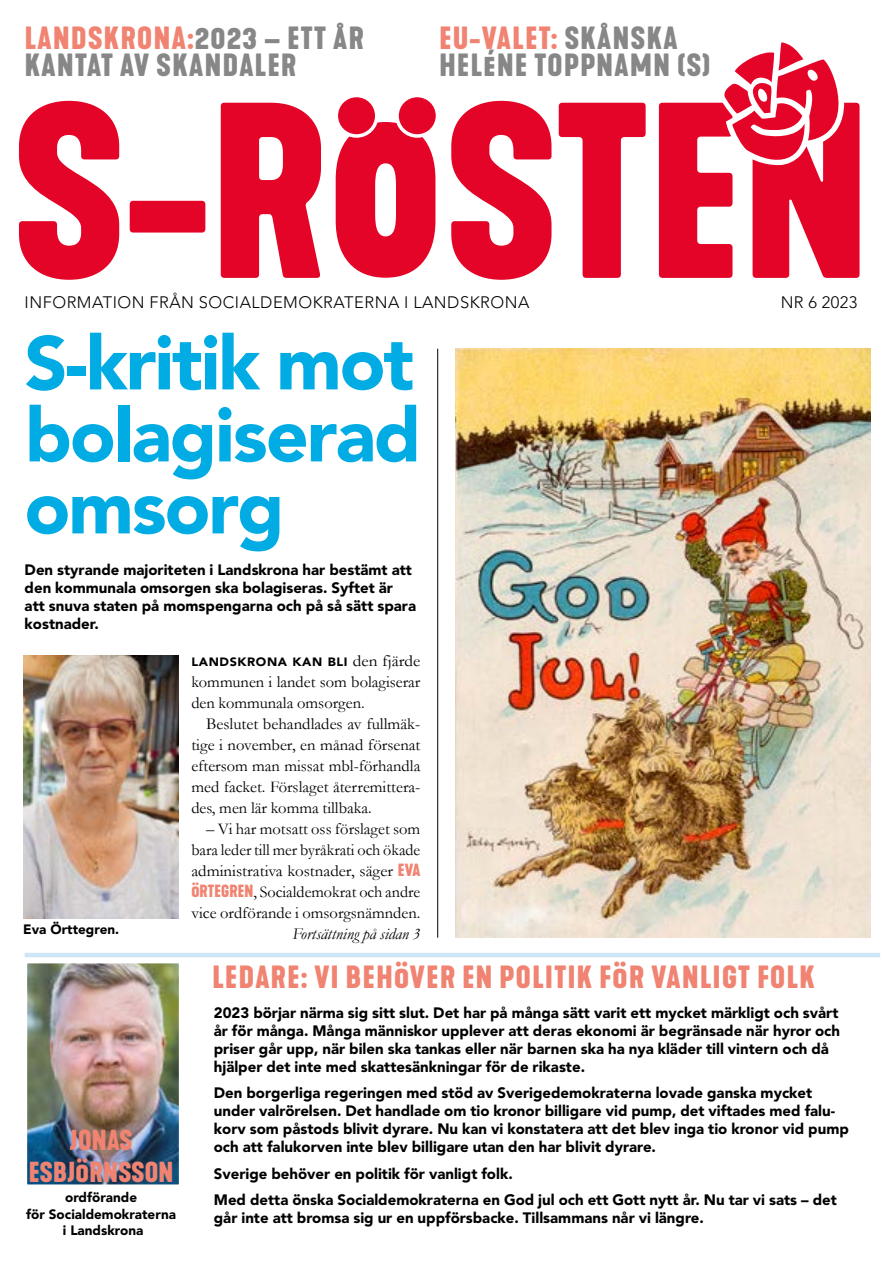
<style>
.page{position:relative;width:893px;height:1263px;background:#fff}
.page>*{position:absolute;margin:0;border:0;box-sizing:border-box;transform-origin:0 0}
.t1{font:700 233.55px "Kapra Neue Custom";color:#e40428}
.t2{font:900 75px/72px "Avenir LT Std";letter-spacing:-.025em;color:#00ace3;text-align:justify}
.t3{font:700 30px/27px "Kapra Neue Custom";letter-spacing:.05em;color:#878787}
.t4{font:700 30px "Kapra Neue Custom";letter-spacing:.05em;color:#f08371}
.t5{font:700 27px/32.4px "Kapra Neue Custom";letter-spacing:.01em;color:#f08371;text-align:center}
.t6{font:16.5px/21px "Garamond";color:#000;text-align:justify}
.t7{font:300 16.5px "Avenir LT Std";letter-spacing:.03em;color:#000}
.t8{font:italic 16.5px "Garamond";color:#000}
.t9{font:900 15px/18px "Avenir LT Std";color:#000}
.t10{font:900 13.5px/16.2px "Avenir LT Std";color:#000;text-align:center}
.t11{font:900 12px "Avenir LT Std";letter-spacing:.05em;color:#000;scale:1.05 1}
.s1{color:#f08371}
.s2{font-size:297px}
.s3{font-family:"Garamond";font-weight:400;font-size:16.5px}
.s4{font-family:"Kapra Neue Custom";font-weight:700;color:#f08371}
</style>
<div class="page">
<div style="left:336px;top:95px;width:41px;height:41px;background:#e40428;border-radius:50%"></div>
<div style="left:334px;top:94px;width:45px;height:44px;border:4px solid #fff;border-radius:50%"></div>
<div style="left:397px;top:95px;width:40px;height:41px;background:#e40428;border-radius:50%"></div>
<div style="left:395px;top:94px;width:44px;height:44px;border:4px solid #fff;border-radius:50%"></div>
<svg style="left:724px;top:42px;width:115px;height:118px"></svg>
<img style="left:28px;top:964px;width:150px;height:219px">
<div style="left:23px;top:959px;width:160px;height:229px;border:4px solid #fff"></div>
<img style="left:23px;top:655px;width:156px;height:263px">
<hr style="left:25px;top:953px;width:855px;height:4px;background:#cde7f9">
<img style="left:455px;top:349px;width:416px;height:589px">
<hr style="left:437px;top:349px;width:1px;height:589px;background:#000">
<h3 class="t3" style="left:25px;top:25px;width:341px"><span class="s1">LANDSKRONA:</span>2023 – ETT ÅR<br>KANTAT AV SKANDALER</h3>
<h3 class="t3" style="left:439px;top:25px;width:273px"><span class="s1">EU-VALET:</span> SKÅNSKA<br>HELÉNE TOPPNAMN (S)</h3>
<h1 class="t1" style="left:13px;top:41px;width:859px">S-R<span class="s2">o</span>STEN</h1>
<p class="t7" style="left:25px;top:293px;width:506px">INFORMATION FRÅN SOCIALDEMOKRATERNA I LANDSKRONA</p>
<p class="t7" style="left:781px;top:293px;width:78px">NR 6 2023</p>
<h2 class="t2" style="left:25px;top:327px;width:398px">S-kritik mot bolagiserad omsorg</h2>
<p class="t9" style="left:25px;top:561px;width:393px">Den styrande majoriteten i Landskrona har bestämt att den kommunala omsorgen ska bolagiseras. Syftet är att snuva staten på momspengarna och på så sätt spara kostnader.</p>
<p class="t11" style="left:191px;top:655px;width:220px">LANDSKRONA KAN BLI <span class="s3">den fjärde</span></p>
<p class="t6" style="left:191px;top:671px;width:231px">kommunen i landet som bolagiserar den kommunala omsorgen.</p>
<p class="t6" style="left:191px;top:713px;width:231px;text-indent:15px">Beslutet behandlades av fullmäk&shy;tige i november, en månad försenat eftersom man missat mbl-förhandla med facket. Förslaget återremittera&shy;des, men lär komma tillbaka.</p>
<p class="t6" style="left:191px;top:818px;width:231px;text-indent:15px">– Vi har motsatt oss förslaget som bara leder till mer byråkrati och ökade administrativa kostnader, säger <span class="s4">EVA ÖRTEGREN</span>, Socialdemokrat och andre vice ordförande i omsorgsnämnden.</p>
<p class="t8" style="left:293px;top:923px;width:129px">Fortsättning på sidan 3</p>
<p class="t10" style="left:23px;top:921px;width:97px">Eva Örttegren.</p>
<h3 class="t5" style="left:29px;top:1124px;width:146px">JONAS<br>ESBJÖRNSSON</h3>
<p class="t10" style="left:26px;top:1189px;width:151px">ordförande<br>för Socialdemokraterna i Landskrona</p>
<h3 class="t4" style="left:212px;top:958px;width:604px">LEDARE: VI BEHÖVER EN POLITIK FÖR VANLIGT FOLK</h3>
<p class="t9" style="left:214px;top:1004px;width:628px">2023 börjar närma sig sitt slut. Det har på många sätt varit ett mycket märkligt och svårt år för många. Många människor upplever att deras ekonomi är begränsade när hyror och priser går upp, när bilen ska tankas eller när barnen ska ha nya kläder till vintern och då hjälper det inte med skattesänkningar för de rikaste.</p>
<p class="t9" style="left:214px;top:1084px;width:636px">Den borgerliga regeringen med stöd av Sverigedemokraterna lovade ganska mycket under valrörelsen. Det handlade om tio kronor billigare vid pump, det viftades med falu&shy;korv som påstods blivit dyrare. Nu kan vi konstatera att det blev inga tio kronor vid pump och att falukorven inte blev billigare utan den har blivit dyrare.</p>
<p class="t9" style="left:214px;top:1160px;width:625px;line-height:26.5px">Sverige behöver en politik för vanligt folk.<br>Med detta önska Socialdemokraterna en God jul och ett Gott nytt år. Nu tar vi sats – det</p>
<p class="t9" style="left:214px;top:1209px;width:492px">går inte att bromsa sig ur en uppförsbacke. Tillsammans når vi längre.</p>
</div>
